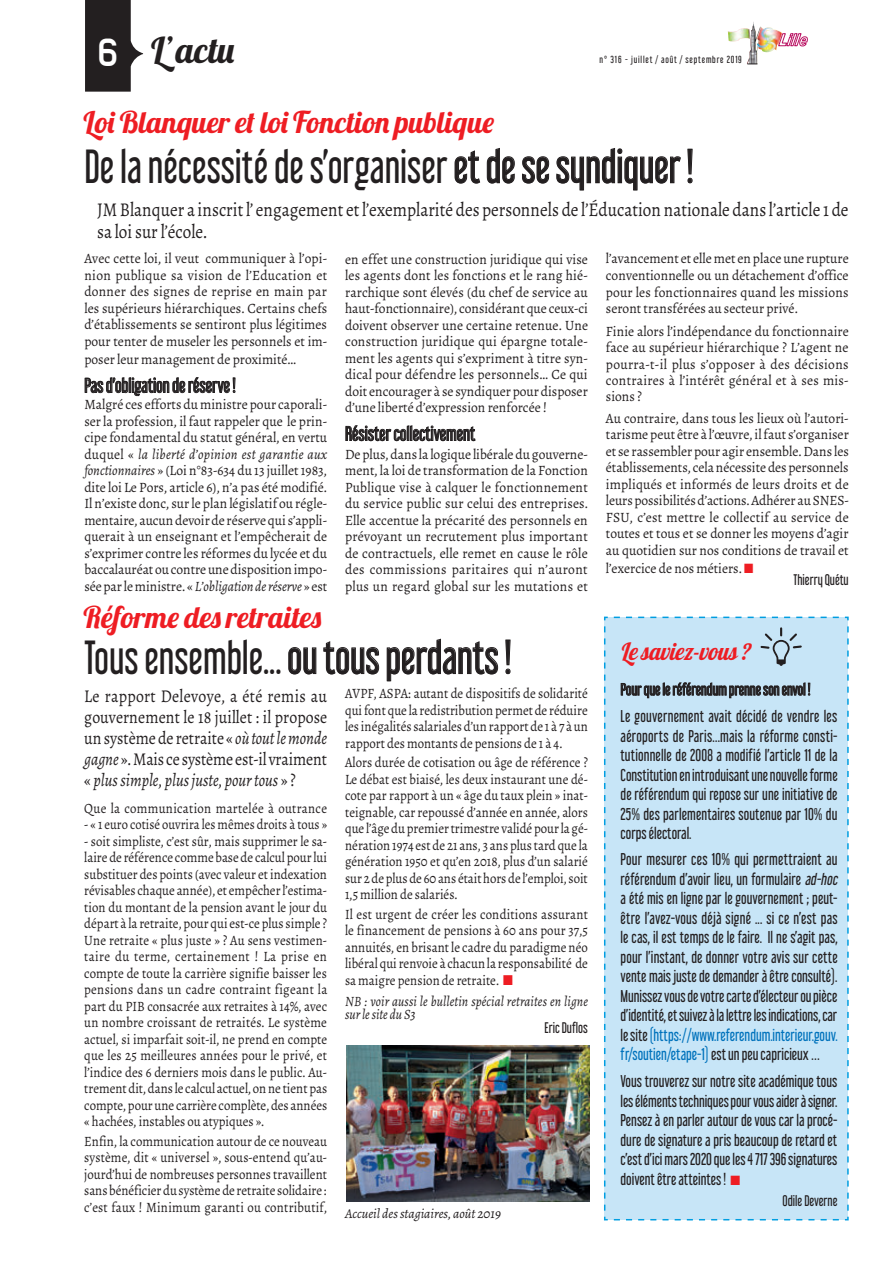
<style>
.page{position:relative;width:893px;height:1263px;background:#fff}
.page>*{position:absolute;margin:0;border:0;box-sizing:border-box;transform-origin:0 0}
.t1{font:42px "Libel Suit Rg";color:#231f20;scale:.92 1}
.t2{font:35.85px "Lobster 1.4";color:#231f20}
.t3{font:30px "Lobster 1.4";color:#ee1d23}
.t4{font:24px "Lobster 1.4";letter-spacing:-.005em;color:#ee1d23;scale:.92 1}
.t5{font:19.5px/22.5px "Alegreya";color:#231f20;scale:.88 1}
.t6{font:18px/21px "Alegreya";letter-spacing:-.005em;color:#231f20;text-align:justify;scale:.88 1}
.t7{font:18px "Libel Suit Rg";color:#231f20;scale:.95 1}
.t8{font:15px/19.5px "Libel Suit Rg";color:#231f20;scale:.95 1}
.t9{font:14.25px/16.5px "Alegreya";color:#231f20;text-align:justify;scale:.95 1}
.t10{font:14.25px/16.5px "Alegreya";color:#231f20;text-align:justify;scale:.9 1}
.t11{font:italic 14.25px/13.5px "Alegreya";letter-spacing:.01em;color:#231f20;scale:.9 1}
.t12{font:14.25px "Alegreya";letter-spacing:.02em;color:#231f20;scale:.9 1}
.t13{font:13.5px "Libel Suit Rg";color:#231f20;scale:.95 1}
.t14{font:italic 13.5px "Alegreya";color:#231f20}
.t15{font:9px "Libel Suit Rg";letter-spacing:.09em;color:#231f20}
.s1{font-family:"Lastwaerkbold";font-size:39px;color:#fff}
.s2{font-style:italic}
.s3{color:#ee1d23}
.s4{color:#0072bc}
</style>
<div class="page">
<svg style="left:85px;top:0;width:58px;height:92px"></svg>
<svg style="left:454px;top:150px;width:26px;height:34px"></svg>
<svg style="left:486px;top:148px;width:29px;height:36px"></svg>
<svg style="left:522px;top:156px;width:27px;height:28px"></svg>
<svg style="left:556px;top:148px;width:125px;height:43px"></svg>
<svg style="left:687px;top:148px;width:6px;height:36px"></svg>
<svg style="left:85px;top:377px;width:150px;height:19px"></svg>
<svg style="left:346px;top:425px;width:129px;height:16px"></svg>
<img style="left:728px;top:22px;width:54px;height:42px">
<svg style="left:778px;top:33px;width:29px;height:13px"></svg>
<svg style="left:288px;top:647px;width:29px;height:28px"></svg>
<svg style="left:323px;top:641px;width:56px;height:34px"></svg>
<svg style="left:386px;top:638px;width:112px;height:43px"></svg>
<svg style="left:505px;top:639px;width:6px;height:35px"></svg>
<svg style="left:604px;top:616px;width:245px;height:605px;background:#b9e0f5"></svg>
<svg style="left:621px;top:682px;width:189px;height:16px;background:#7e8d97"></svg>
<svg style="left:760px;top:628px;width:42px;height:38px;background:#afc8d8"></svg>
<img style="left:346px;top:1045px;width:243px;height:156px">
<h2 class="t2" style="left:98px;top:27px;width:139px"><span class="s1">6</span> L’actu</h2>
<h3 class="t3" style="left:84px;top:103px;width:412px">Loi Blanquer et loi Fonction publique</h3>
<h1 class="t1" style="left:84px;top:132px;width:664px">De la nécessité de s’organiser et de se syndiquer !</h1>
<p class="t15" style="left:600px;top:52px;width:144px">n° 316 - juillet / août / septembre 2019</p>
<h3 class="t5" style="left:97px;top:198px;width:855px">JM Blanquer a inscrit l’ engagement et l’exemplarité des personnels de l’Éducation nationale dans l’article 1 de sa loi sur l’école.</h3>
<p class="t9" style="left:84px;top:251px;width:257px">Avec cette loi, il veut communiquer à l’opi&shy;nion publique sa vision de l’Education et donner des signes de reprise en main par les supérieurs hiérarchiques. Certains chefs d’établissements se sentiront plus légitimes pour tenter de museler les personnels et im-</p>
<p class="t9" style="left:84px;top:351px;width:225px">poser leur management de proximité…</p>
<p class="t7" style="left:84px;top:371px;width:161px">Pas d’obligation de réserve !</p>
<p class="t9" style="left:84px;top:396px;width:258px">Malgré ces efforts du ministre pour caporali&shy;ser la profession, il faut rappeler que le prin&shy;cipe fondamental du statut général, en vertu duquel « <span class="s2">la liberté d’opinion est garantie aux fonctionnaires</span> » (Loi n°83-634 du 13 juillet 1983, dite loi Le Pors, article 6), n’a pas été modifié.<br>Il n’existe donc, sur le plan législatif ou régle&shy;mentaire, aucun devoir de réserve qui s’appli&shy;querait à un enseignant et l’empêcherait de s’exprimer contre les réformes du lycée et du baccalauréat ou contre une disposition impo&shy;sée par le ministre. « <span class="s2">L’obligation de réserve</span> » est</p>
<p class="t9" style="left:345px;top:251px;width:257px">en effet une construction juridique qui vise les agents dont les fonctions et le rang hié&shy;rarchique sont élevés (du chef de service au haut-fonctionnaire), considérant que ceux-ci doivent observer une certaine retenue. Une construction juridique qui épargne totale&shy;ment les agents qui s’expriment à titre syn&shy;dical pour défendre les personnels… Ce qui doit encourager à se syndiquer pour disposer d’une liberté d’expression renforcée !</p>
<p class="t7" style="left:345px;top:419px;width:138px">Résister collectivement</p>
<p class="t9" style="left:345px;top:446px;width:257px">De plus, dans la logique libérale du gouverne&shy;ment, la loi de transformation de la Fonction Publique vise à calquer le fonctionnement du service public sur celui des entreprises.<br>Elle accentue la précarité des personnels en prévoyant un recrutement plus important de contractuels, elle remet en cause le rôle des commissions paritaires qui n’auront plus un regard global sur les mutations et</p>
<h3 class="t3" style="left:84px;top:598px;width:240px">Réforme des retraites</h3>
<h1 class="t1" style="left:84px;top:623px;width:466px">Tous ensemble... ou tous perdants !</h1>
<p class="t6" style="left:84px;top:685px;width:278px">Le rapport Delevoye, a été remis au gouvernement le 18 juillet : il propose un système de retraite « <span class="s2">où tout le monde gagne</span> ». Mais ce système est-il vraiment « <span class="s2">plus simple, plus juste, pour tous</span> » ?</p>
<p class="t12" style="left:84px;top:799px;width:271px">Que la communication martelée à outrance</p>
<p class="t10" style="left:84px;top:816px;width:271px">- « 1 euro cotisé ouvrira les mêmes droits à tous »</p>
<p class="t10" style="left:84px;top:833px;width:271px">- soit simpliste, c’est sûr, mais supprimer le sa&shy;laire de référence comme base de calcul pour lui substituer des points (avec valeur et indexation révisables chaque année), et empêcher l’estima&shy;tion du montant de la pension avant le jour du départ à la retraite, pour qui est-ce plus simple ?<br>Une retraite « plus juste » ? Au sens vestimen&shy;taire du terme, certainement ! La prise en compte de toute la carrière signifie baisser les pensions dans un cadre contraint figeant la part du PIB consacrée aux retraites à 14%, avec un nombre croissant de retraités. Le système actuel, si imparfait soit-il, ne prend en compte que les 25 meilleures années pour le privé, et l’indice des 6 derniers mois dans le public. Au&shy;trement dit, dans le calcul actuel, on ne tient pas compte, pour une carrière complète, des années « hachées, instables ou atypiques ».</p>
<p class="t10" style="left:84px;top:1133px;width:271px">Enfin, la communication autour de ce nouveau système, dit « universel », sous-entend qu’au&shy;jourd’hui de nombreuses personnes travaillent sans bénéficier du système de retraite solidaire : c’est faux ! Minimum garanti ou contributif,</p>
<p class="t10" style="left:345px;top:685px;width:271px">AVPF, ASPA: autant de dispositifs de solidarité qui font que la redistribution permet de réduire les inégalités salariales d’un rapport de 1 à 7 à un rapport des montants de pensions de 1 à 4.</p>
<p class="t10" style="left:345px;top:754px;width:271px">Alors durée de cotisation ou âge de référence ?<br>Le débat est biaisé, les deux instaurant une dé&shy;cote par rapport à un « âge du taux plein » inat&shy;teignable, car repoussé d’année en année, alors que l’âge du premier trimestre validé pour la gé&shy;nération 1974 est de 21 ans, 3 ans plus tard que la génération 1950 et qu’en 2018, plus d’un salarié sur 2 de plus de 60 ans était hors de l’emploi, soit 1,5 million de salariés.</p>
<p class="t10" style="left:345px;top:906px;width:271px">Il est urgent de créer les conditions assurant le financement de pensions à 60 ans pour 37,5 annuités, en brisant le cadre du paradigme néo libéral qui renvoie à chacun la responsabilité de sa maigre pension de retraite. <span class="s3">■</span></p>
<p class="t11" style="left:345px;top:994px;width:271px">NB : voir aussi le bulletin spécial retraites en ligne sur le site du S3</p>
<p class="t13" style="left:544px;top:1016px;width:47px">Eric Duflos</p>
<p class="t14" style="left:345px;top:1205px;width:157px">Accueil des stagiaires, août 2019</p>
<p class="t9" style="left:606px;top:251px;width:257px">l’avancement et elle met en place une rupture conventionnelle ou un détachement d’office pour les fonctionnaires quand les missions seront transférées au secteur privé.</p>
<p class="t9" style="left:606px;top:323px;width:257px">Finie alors l’indépendance du fonctionnaire face au supérieur hiérarchique ? L’agent ne pourra-t-il plus s’opposer à des décisions contraires à l’intérêt général et à ses mis&shy;sions ?</p>
<p class="t9" style="left:606px;top:410px;width:257px">Au contraire, dans tous les lieux où l’autori&shy;tarisme peut être à l’œuvre, il faut s’organiser et se rassembler pour agir ensemble. Dans les établissements, cela nécessite des personnels impliqués et informés de leurs droits et de leurs possibilités d’actions. Adhérer au SNES-FSU, c’est mettre le collectif au service de toutes et tous et se donner les moyens d’agir au quotidien sur nos conditions de travail et</p>
<p class="t9" style="left:606px;top:560px;width:157px">l’exercice de nos métiers. <span class="s3">■</span></p>
<p class="t13" style="left:793px;top:568px;width:60px">Thierry Quétu</p>
<h3 class="t4" style="left:621px;top:636px;width:147px">Le saviez-vous ?</h3>
<p class="t8" style="left:621px;top:674px;width:230px;line-height:27.2px">Pour que le référendum prenne son envol !<br>Le gouvernement avait décidé de vendre les</p>
<p class="t8" style="left:621px;top:725px;width:230px;text-align:justify">aéroports de Paris...mais la réforme consti&shy;tutionnelle de 2008 a modifié l’article 11 de la Constitution en introduisant une nouvelle forme de référendum qui repose sur une initiative de 25% des parlementaires soutenue par 10% du corps électoral.</p>
<p class="t8" style="left:621px;top:848px;width:234px">Pour mesurer ces 10% qui permettraient au référendum d’avoir lieu, un formulaire <span class="s2">ad-hoc </span>a été mis en ligne par le gouvernement ; peut&shy;être l’avez-vous déjà signé ... si ce n’est pas le cas, il est temps de le faire. Il ne s’agit pas, pour l’instant, de donner votre avis sur cette vente mais juste de demander à être consulté).<br>Munissez vous de votre carte d’électeur ou pièce d’identité, et suivez à la lettre les indications, car le site <span class="s4">(https://www.referendum.interieur.gouv. fr/soutien/etape-1)</span> est un peu capricieux …</p>
<p class="t8" style="left:621px;top:1070px;width:230px;text-align:justify">Vous trouverez sur notre site académique tous les éléments techniques pour vous aider à signer.<br>Pensez à en parler autour de vous car la procé&shy;dure de signature a pris beaucoup de retard et c’est d’ici mars 2020 que les 4 717 396 signatures doivent être atteintes ! <span class="s3">■</span></p>
<p class="t13" style="left:783px;top:1189px;width:59px">Odile Deverne</p>
</div>
